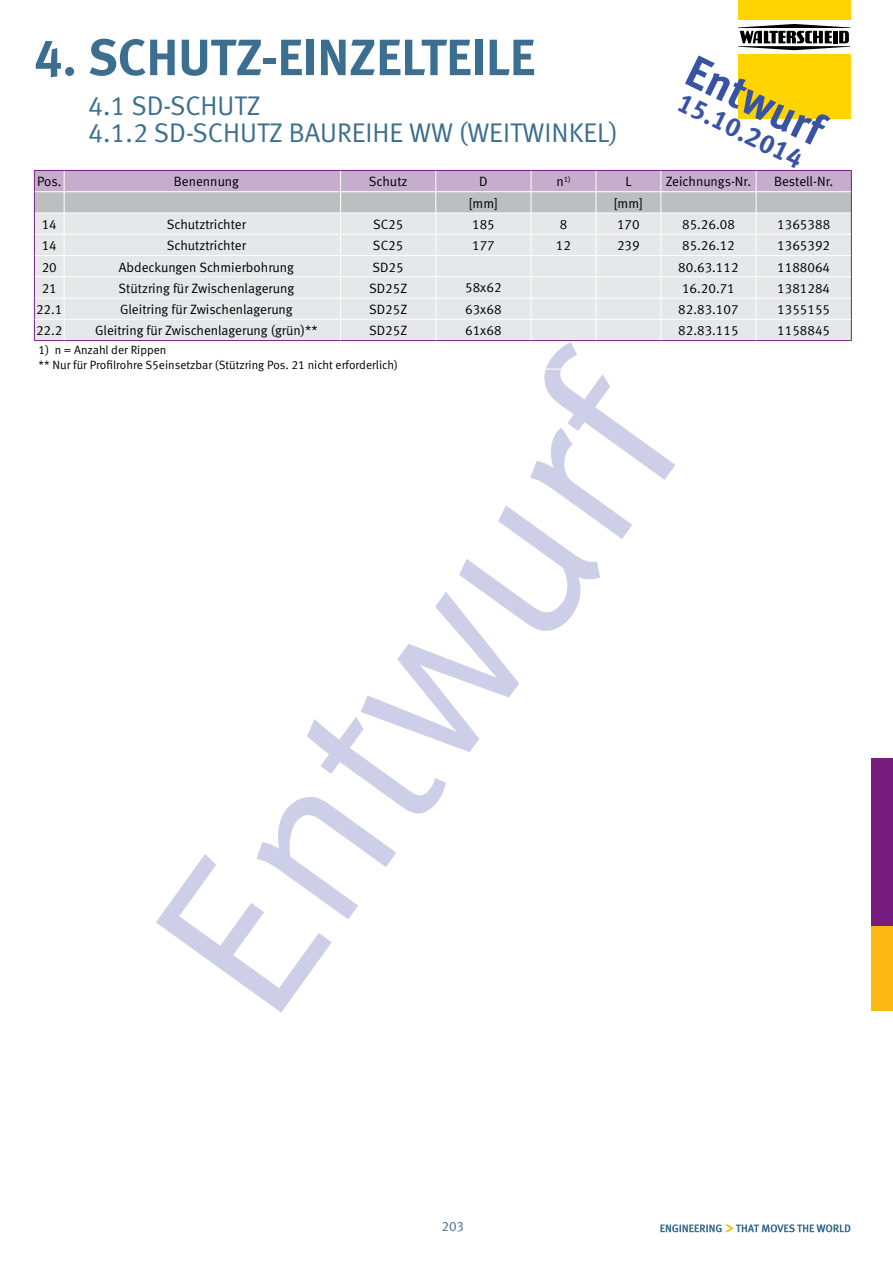
<style>
.page{position:relative;width:893px;height:1263px;background:#fff}
.page>*{position:absolute;margin:0;border:0;box-sizing:border-box;transform-origin:0 0}
.t1{font:225px "Meta Normal LF";color:#cdcee8}
.t2{font:51px "Meta Bold LF";color:#3b6e8f}
.t3{font:45px "Meta Bold LF";color:#3953a4}
.t4{font:27px/27px "Meta Normal LF";color:#3b6e8f}
.t5{font:27px "Meta Bold LF";color:#3953a4}
.t6{font:13.5px "Meta Normal LF";color:#000}
.t7{font:13.5px "Meta Normal LF";color:#3b6e8f}
.t8{font:12px/14.4px "Meta Normal LF";color:#000}
.t9{font:7.8px "Meta Normal LF";color:#000}
.s1{font-size:13.5px}
</style>
<div class="page">
<svg style="left:660px;top:1224px;width:190px;height:8px"></svg>
<svg style="left:738px;top:24px;width:112px;height:26px"></svg>
<div style="left:738px;top:0;width:112px;height:20px;background:#ffd400"></div>
<div style="left:738px;top:54px;width:112px;height:64px;background:#ffd400"></div>
<div style="left:872px;top:758px;width:21px;height:168px;background:#781d7d"></div>
<div style="left:872px;top:926px;width:21px;height:84px;background:#fdb913"></div>
<svg style="left:34px;top:170px;width:818px;height:172px"></svg>
<hr style="left:64px;top:319px;width:277px;height:1px;background:#fff">
<hr style="left:341px;top:319px;width:95px;height:1px;background:#fff">
<hr style="left:436px;top:319px;width:95px;height:1px;background:#fff">
<hr style="left:531px;top:319px;width:65px;height:1px;background:#fff">
<hr style="left:596px;top:319px;width:65px;height:1px;background:#fff">
<hr style="left:661px;top:319px;width:95px;height:1px;background:#fff">
<hr style="left:756px;top:319px;width:95px;height:1px;background:#fff">
<h2 class="t2" style="left:34px;top:28px;width:498px">4. SCH UTZ-EINZELTEILE</h2>
<h3 class="t4" style="left:88px;top:92px;width:531px">4.1 SD-Schutz<br>4.1.2 SD-Schutz Baureihe WW (Weitwinkel)</h3>
<p class="t6" style="left:37px;top:174px;width:26px">Pos.</p>
<p class="t6" style="left:174px;top:174px;width:67px">Benennung</p>
<p class="t6" style="left:369px;top:174px;width:40px">Schutz</p>
<p class="t6" style="left:479px;top:174px;width:8px">D</p>
<p class="t9" style="left:556px;top:175px;width:16px"><span class="s1">n</span>1)</p>
<p class="t6" style="left:625px;top:174px;width:6px">L</p>
<p class="t6" style="left:666px;top:174px;width:87px">Zeichnungs-Nr.</p>
<p class="t6" style="left:774px;top:174px;width:61px">Bestell-Nr.</p>
<p class="t6" style="left:469px;top:195px;width:31px">[mm]</p>
<p class="t6" style="left:614px;top:195px;width:31px">[mm]</p>
<p class="t6" style="left:42px;top:216px;width:17px">14</p>
<p class="t6" style="left:167px;top:216px;width:81px">Schutztrichter</p>
<p class="t6" style="left:373px;top:216px;width:32px">SC25</p>
<p class="t6" style="left:472px;top:216px;width:24px">185</p>
<p class="t6" style="left:560px;top:216px;width:9px">8</p>
<p class="t6" style="left:617px;top:216px;width:24px">170</p>
<p class="t6" style="left:682px;top:216px;width:54px">85.26.08</p>
<p class="t6" style="left:777px;top:216px;width:54px">1365388</p>
<p class="t6" style="left:42px;top:238px;width:17px">14</p>
<p class="t6" style="left:167px;top:238px;width:81px">Schutztrichter</p>
<p class="t6" style="left:373px;top:238px;width:32px">SC25</p>
<p class="t6" style="left:472px;top:238px;width:24px">177</p>
<p class="t6" style="left:556px;top:238px;width:17px">12</p>
<p class="t6" style="left:617px;top:238px;width:24px">239</p>
<p class="t6" style="left:682px;top:238px;width:54px">85.26.12</p>
<p class="t6" style="left:777px;top:238px;width:54px">1365392</p>
<p class="t6" style="left:42px;top:259px;width:17px">20</p>
<p class="t6" style="left:119px;top:259px;width:177px">Abdeckungen Schmierbohrung</p>
<p class="t6" style="left:373px;top:259px;width:33px">SD25</p>
<p class="t6" style="left:678px;top:259px;width:62px">80.63.112</p>
<p class="t6" style="left:777px;top:259px;width:54px">1188064</p>
<p class="t6" style="left:42px;top:280px;width:17px">21</p>
<p class="t6" style="left:119px;top:280px;width:177px">Stützring für Zwischenlagerung</p>
<p class="t6" style="left:369px;top:280px;width:38px">SD25Z</p>
<p class="t6" style="left:465px;top:280px;width:38px">58x62</p>
<p class="t6" style="left:682px;top:280px;width:54px">16.20.71</p>
<p class="t6" style="left:777px;top:280px;width:54px">1381284</p>
<p class="t6" style="left:36px;top:301px;width:28px">22.1</p>
<p class="t6" style="left:120px;top:302px;width:174px">Gleitring für Zwischenlagerung</p>
<p class="t6" style="left:369px;top:301px;width:38px">SD25Z</p>
<p class="t6" style="left:465px;top:301px;width:38px">63x68</p>
<p class="t6" style="left:678px;top:301px;width:62px">82.83.107</p>
<p class="t6" style="left:777px;top:301px;width:54px">1355155</p>
<p class="t6" style="left:36px;top:322px;width:28px">22.2</p>
<p class="t6" style="left:95px;top:323px;width:224px">Gleitring für Zwischenlagerung (grün)**</p>
<p class="t6" style="left:369px;top:322px;width:38px">SD25Z</p>
<p class="t6" style="left:465px;top:322px;width:38px">61x68</p>
<p class="t6" style="left:678px;top:322px;width:62px">82.83.115</p>
<p class="t6" style="left:777px;top:322px;width:54px">1158845</p>
<p class="t8" style="left:39px;top:343px;width:361px">1) n = Anzahl der Rippen<br>** Nur für Profilrohre S5einsetzbar (Stützring Pos. 21 nicht erforderlich)</p>
<h3 class="t3" style="left:700px;top:44px;width:149px;rotate:26deg">ENTWURF</h3>
<h3 class="t5" style="left:686px;top:86px;width:137px;rotate:26deg">15.10.2014</h3>
<h1 class="t1" style="left:100px;top:906px;width:724px;rotate:-54deg">Entwurf</h1>
<p class="t7" style="left:441px;top:1219px;width:24px">203</p>
</div>
